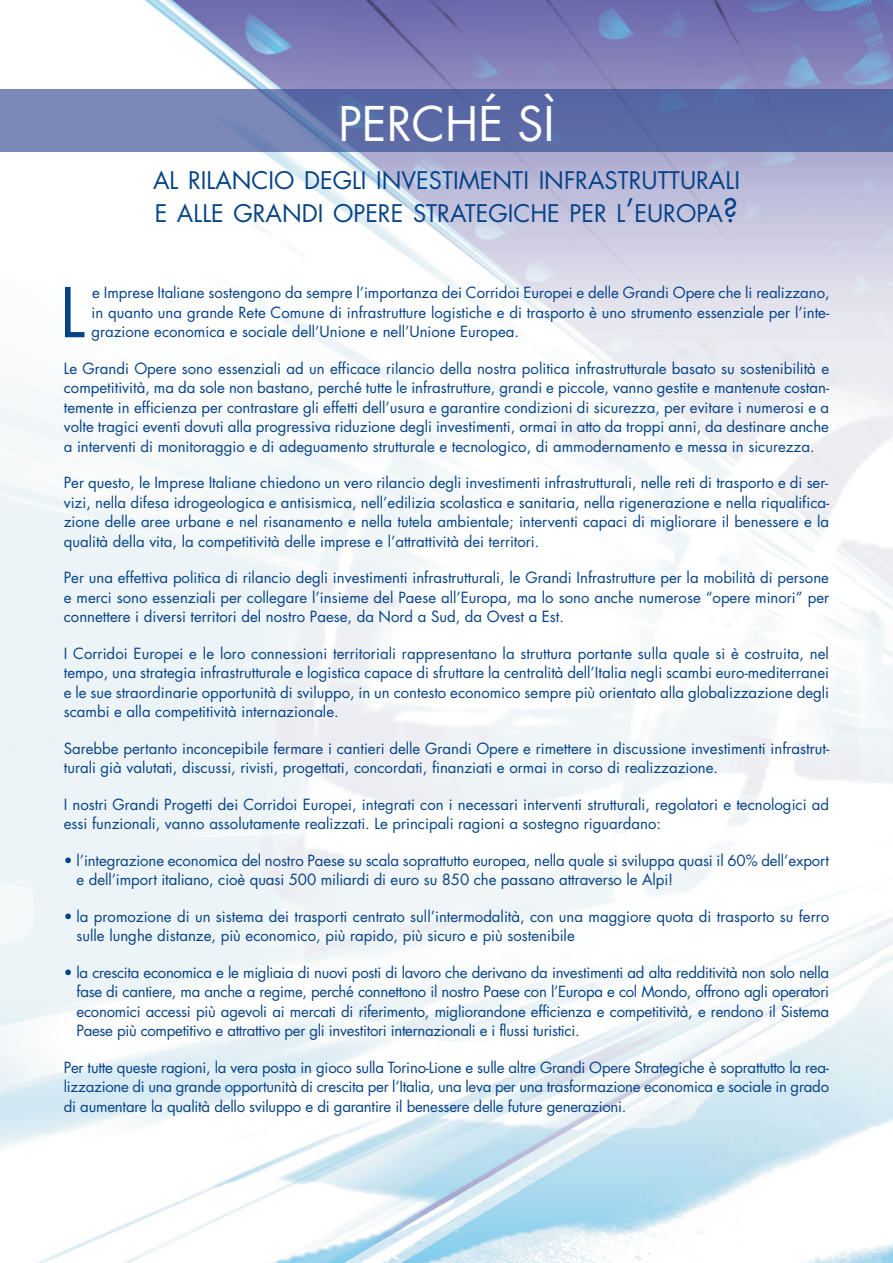
<style>
.page{position:relative;width:893px;height:1263px;background:#fff}
.page>*{position:absolute;margin:0;border:0;box-sizing:border-box;transform-origin:0 0}
.t1{font:66.75px "Futura";color:#054286}
.t2{font:46.5px "Futura";color:#fff}
.t3{font:23.7px/33px "Futura";color:#054286}
.t4{font:15px/19.5px "Futura";color:#054286;text-align:justify}
.s1{font-size:31.5px}
</style>
<div class="page">
<img style="left:0;top:663px;width:893px;height:600px">
<img style="left:0;top:0;width:893px;height:663px">
<img style="left:0;top:89px;width:893px;height:63px">
<h2 class="t2" style="left:338px;top:102px;width:218px">PERCHÉ SÌ</h2>
<h3 class="t3" style="left:153px;top:166px;width:588px">AL RILANCIO DEGLI INVESTIMENTI INFRASTRUTTURALI<br>E ALLE GRANDI OPERE STRATEGICHE PER L<span class="s1">’</span>EUROPA<span class="s1">?</span></h3>
<h1 class="t1" style="left:60px;top:282px;width:27px">L</h1>
<p class="t4" style="left:92px;top:284px;width:740px">e Imprese Italiane sostengono da sempre l’importanza dei Corridoi Europei e delle Grandi Opere che li realizzano, in quanto una grande Rete Comune di infrastrutture logistiche e di trasporto è uno strumento essenziale per l’inte&shy;grazione economica e sociale dell’Unione e nell’Unione Europea.</p>
<p class="t4" style="left:64px;top:360px;width:767px">Le Grandi Opere sono essenziali ad un efficace rilancio della nostra politica infrastrutturale basato su sostenibilità e competitività, ma da sole non bastano, perché tutte le infrastrutture, grandi e piccole, vanno gestite e mantenute costan&shy;temente in efficienza per contrastare gli effetti dell’usura e garantire condizioni di sicurezza, per evitare i numerosi e a volte tragici eventi dovuti alla progressiva riduzione degli investimenti, ormai in atto da troppi anni, da destinare anche a interventi di monitoraggio e di adeguamento strutturale e tecnologico, di ammodernamento e messa in sicurezza.</p>
<p class="t4" style="left:64px;top:474px;width:767px">Per questo, le Imprese Italiane chiedono un vero rilancio degli investimenti infrastrutturali, nelle reti di trasporto e di ser&shy;vizi, nella difesa idrogeologica e antisismica, nell’edilizia scolastica e sanitaria, nella rigenerazione e nella riqualifica&shy;zione delle aree urbane e nel risanamento e nella tutela ambientale; interventi capaci di migliorare il benessere e la qualità della vita, la competitività delle imprese e l’attrattività dei territori.</p>
<p class="t4" style="left:64px;top:569px;width:767px">Per una effettiva politica di rilancio degli investimenti infrastrutturali, le Grandi Infrastrutture per la mobilità di persone e merci sono essenziali per collegare l’insieme del Paese all’Europa, ma lo sono anche numerose “opere minori” per connettere i diversi territori del nostro Paese, da Nord a Sud, da Ovest a Est.</p>
<p class="t4" style="left:64px;top:645px;width:767px">I Corridoi Europei e le loro connessioni territoriali rappresentano la struttura portante sulla quale si è costruita, nel tempo, una strategia infrastrutturale e logistica capace di sfruttare la centralità dell’Italia negli scambi euro-mediterranei e le sue straordinarie opportunità di sviluppo, in un contesto economico sempre più orientato alla globalizzazione degli scambi e alla competitività internazionale.</p>
<p class="t4" style="left:64px;top:740px;width:767px">Sarebbe pertanto inconcepibile fermare i cantieri delle Grandi Opere e rimettere in discussione investimenti infrastrut&shy;turali già valutati, discussi, rivisti, progettati, concordati, finanziati e ormai in corso di realizzazione.</p>
<p class="t4" style="left:64px;top:796px;width:767px">I nostri Grandi Progetti dei Corridoi Europei, integrati con i necessari interventi strutturali, regolatori e tecnologici ad essi funzionali, vanno assolutamente realizzati. Le principali ragioni a sostegno riguardano:</p>
<p class="t4" style="left:77px;top:852px;width:754px;text-indent:-13px">• l’integrazione economica del nostro Paese su scala soprattutto europea, nella quale si sviluppa quasi il 60% dell’export e dell’import italiano, cioè quasi 500 miliardi di euro su 850 che passano attraverso le Alpi!</p>
<p class="t4" style="left:77px;top:908px;width:754px;text-indent:-13px">• la promozione di un sistema dei trasporti centrato sull’intermodalità, con una maggiore quota di trasporto su ferro sulle lunghe distanze, più economico, più rapido, più sicuro e più sostenibile</p>
<p class="t4" style="left:77px;top:964px;width:754px;text-indent:-13px">• la crescita economica e le migliaia di nuovi posti di lavoro che derivano da investimenti ad alta redditività non solo nella fase di cantiere, ma anche a regime, perché connettono il nostro Paese con l’Europa e col Mondo, offrono agli operatori economici accessi più agevoli ai mercati di riferimento, migliorandone efficienza e competitività, e rendono il Sistema Paese più competitivo e attrattivo per gli investitori internazionali e i flussi turistici.</p>
<p class="t4" style="left:64px;top:1059px;width:767px">Per tutte queste ragioni, la vera posta in gioco sulla Torino-Lione e sulle altre Grandi Opere Strategiche è soprattutto la rea&shy;lizzazione di una grande opportunità di crescita per l’Italia, una leva per una trasformazione economica e sociale in grado di aumentare la qualità dello sviluppo e di garantire il benessere delle future generazioni.</p>
</div>
